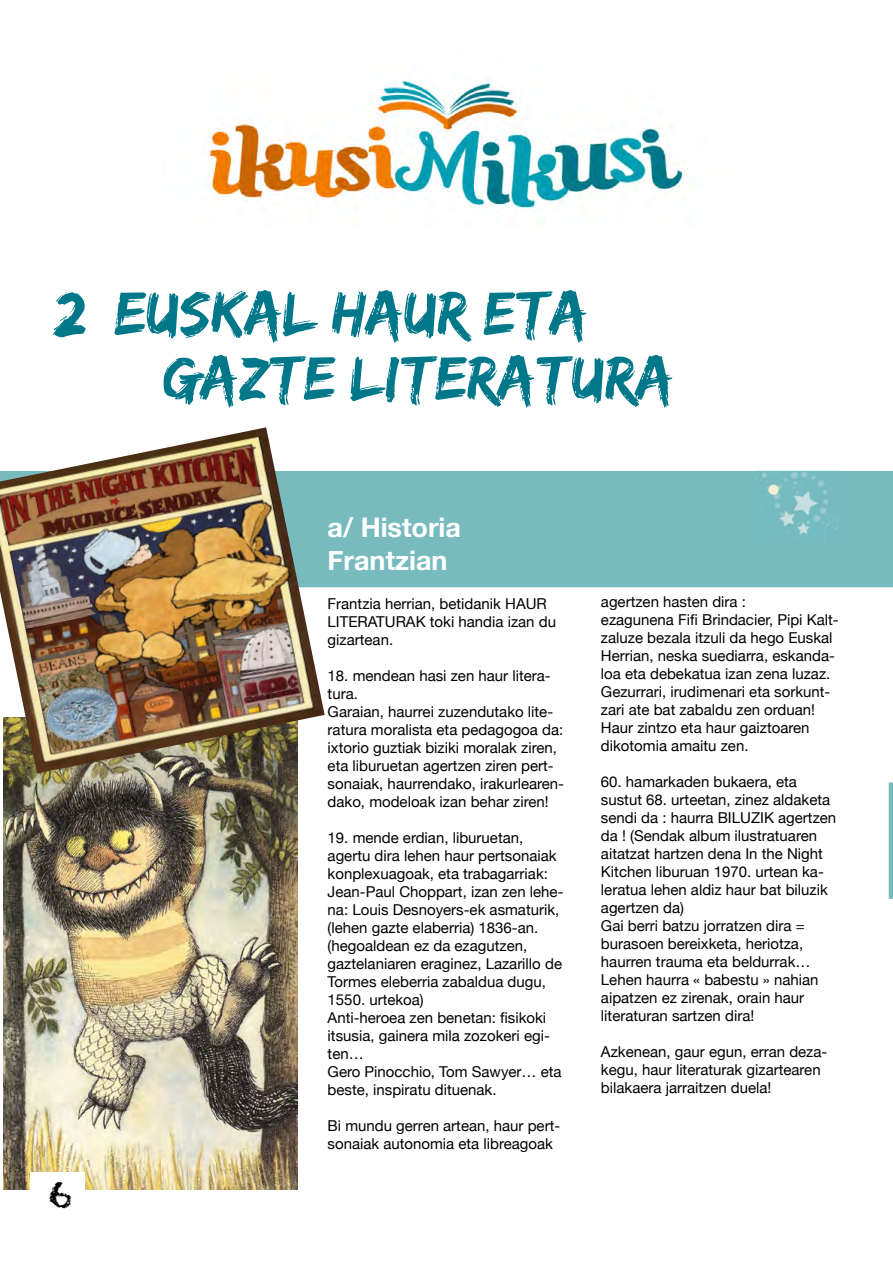
<style>
.page{position:relative;width:893px;height:1263px;background:#fff}
.page>*{position:absolute;margin:0;border:0;box-sizing:border-box;transform-origin:0 0}
.t1{font:54px/64.8px "Edo";color:#007889}
.t2{font:36px "Chalkduster";color:#000}
.t3{font:700 27px/32.4px "Helvetica Neue";color:#fff}
.t4{font:15px/18px "Helvetica Neue";color:#000}
</style>
<div class="page">
<img style="left:4px;top:773px;width:293px;height:416px">
<div style="left:325px;top:471px;width:568px;height:116px;background:#77bbbe"></div>
<img style="left:757px;top:473px;width:80px;height:66px">
<div style="left:755px;top:471px;width:84px;height:70px;border:1px solid #77bbbe"></div>
<img style="left:202px;top:79px;width:484px;height:148px">
<img style="left:0;top:427px;width:325px;height:346px">
<svg style="left:889px;top:782px;width:4px;height:117px"></svg>
<div style="left:30px;top:1172px;width:55px;height:57px;background:#fff"></div>
<h1 class="t1" style="left:162px;top:283px;width:512px;text-indent:-108px">2/ EUSKAL HAUR eta<br>GAZTE LITERATURA</h1>
<h2 class="t2" style="left:48px;top:1173px;width:25px">6</h2>
<h3 class="t3" style="left:328px;top:512px;width:135px">a/ Historia<br>Frantzian</h3>
<p class="t4" style="left:328px;top:596px;width:230px">Frantzia herrian, betidanik HAUR<br>LITERATURAK toki handia izan du gizartean.</p>
<p class="t4" style="left:328px;top:668px;width:238px">18. mendean hasi zen haur litera&shy;tura.<br>Garaian, haurrei zuzendutako lite&shy;ratura moralista eta pedagogoa da: ixtorio guztiak biziki moralak ziren, eta liburuetan agertzen ziren pert&shy;sonaiak, haurrendako, irakurlearen&shy;dako, modeloak izan behar ziren!</p>
<p class="t4" style="left:328px;top:830px;width:237px">19. mende erdian, liburuetan, agertu dira lehen haur pertsonaiak konplexuagoak, eta trabagarriak:<br>Jean-Paul Choppart, izan zen lehe&shy;na: Louis Desnoyers-ek asmaturik, (lehen gazte elaberria) 1836-an. (hegoaldean ez da ezagutzen, gaztelaniaren eraginez, Lazarillo de<br>Tormes eleberria zabaldua dugu,<br>1550. urtekoa)<br>Anti-heroea zen benetan: fisikoki itsusia, gainera mila zozokeri egi&shy;ten…<br>Gero Pinocchio, Tom Sawyer… eta beste, inspiratu dituenak.</p>
<p class="t4" style="left:328px;top:1118px;width:234px">Bi mundu gerren artean, haur pert&shy;sonaiak autonomia eta libreagoak</p>
<p class="t4" style="left:601px;top:593px;width:239px">agertzen hasten dira :<br>ezagunena Fifi Brindacier, Pipi Kalt&shy;zaluze bezala itzuli da hego Euskal<br>Herrian, neska suediarra, eskanda&shy;loa eta debekatua izan zena luzaz.<br>Gezurrari, irudimenari eta sorkunt&shy;zari ate bat zabaldu zen orduan!<br>Haur zintzo eta haur gaiztoaren dikotomia amaitu zen.</p>
<p class="t4" style="left:601px;top:773px;width:237px">60. hamarkaden bukaera, eta sustut 68. urteetan, zinez aldaketa sendi da : haurra BILUZIK agertzen da ! (Sendak album ilustratuaren aitatzat hartzen dena In the Night<br>Kitchen liburuan 1970. urtean ka&shy;leratua lehen aldiz haur bat biluzik agertzen da)<br>Gai berri batzu jorratzen dira = burasoen bereixketa, heriotza, haurren trauma eta beldurrak…<br>Lehen haurra « babestu » nahian aipatzen ez zirenak, orain haur literaturan sartzen dira!</p>
<p class="t4" style="left:601px;top:1043px;width:228px">Azkenean, gaur egun, erran deza&shy;kegu, haur literaturak gizartearen bilakaera jarraitzen duela!</p>
</div>
